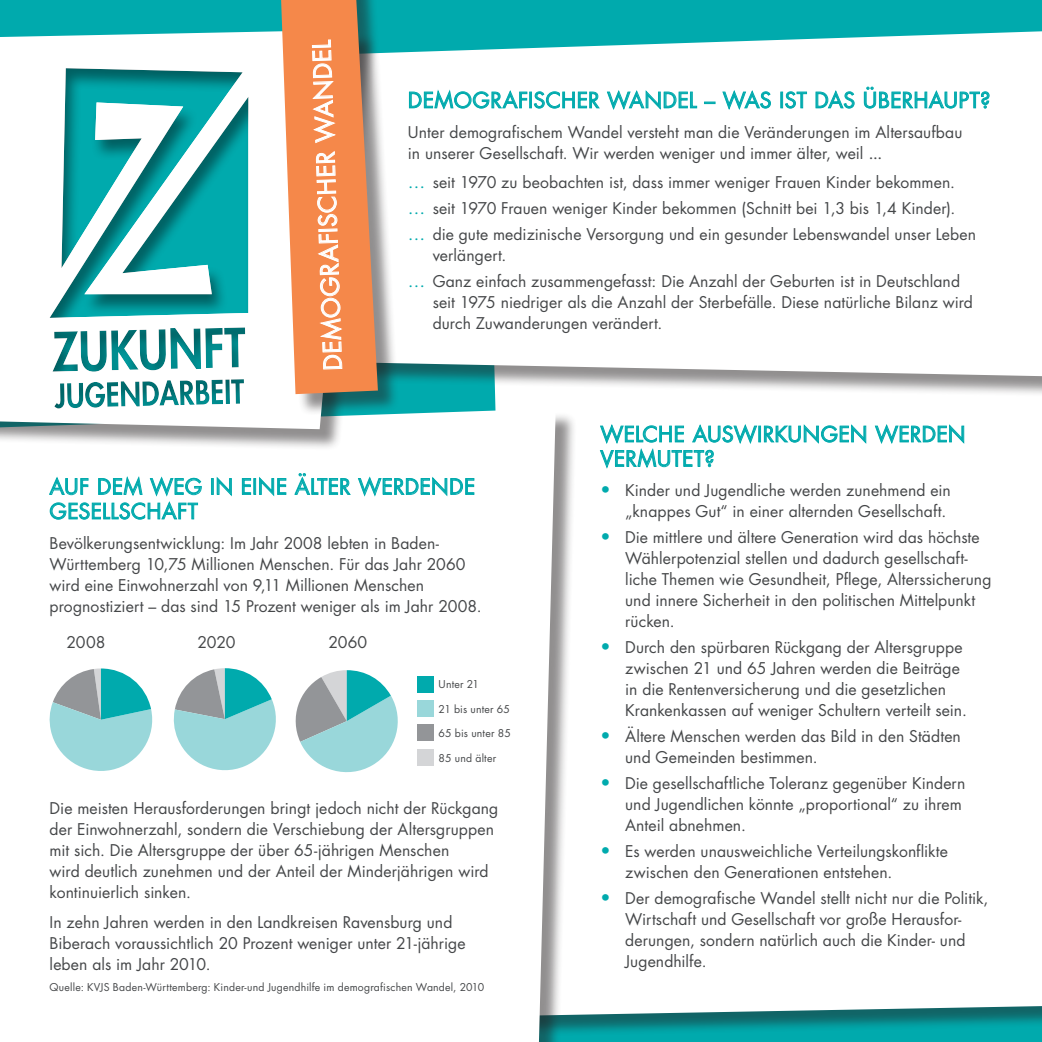
<style>
.page{position:relative;width:1042px;height:1042px;background:#00aaad}
.page>*{position:absolute;margin:0;border:0;box-sizing:border-box;transform-origin:0 0}
.t1{font:23.97px "Futura";color:#fff}
.t2{font:21px/24.5px "Futura";letter-spacing:.02em;color:#00aaad}
.t3{font:15.75px/21px "Futura";letter-spacing:.005em;color:#454749}
.t4{font:10.5px "Futura";letter-spacing:.02em;color:#454749}
.s1{font-size:17.5px}
.s2{font-size:17.5px;color:#00aaad}
</style>
<div class="page">
<div style="left:496px;top:330px;width:546px;height:707px;background:#231f20;opacity:.5"></div>
<div style="left:495px;top:398px;width:547px;height:618px;background:#fff"></div>
<div style="left:0;top:412px;width:577px;height:630px;background:#231f20;opacity:.5"></div>
<div style="left:0;top:408px;width:556px;height:634px;background:#fff"></div>
<div style="left:264px;top:33px;width:778px;height:365px;background:#231f20;opacity:.5"></div>
<div style="left:399px;top:31px;width:643px;height:345px;background:#fff"></div>
<div style="left:0;top:32px;width:377px;height:419px;background:#231f20;opacity:.5"></div>
<div style="left:0;top:31px;width:356px;height:398px;background:#fff"></div>
<div style="left:211px;top:478px;width:3px;height:17px;border:1px solid #00aaad"></div>
<svg style="left:216px;top:476px;width:16px;height:21px"></svg>
<svg style="left:241px;top:478px;width:10px;height:17px"></svg>
<div style="left:253px;top:478px;width:3px;height:17px;border:1px solid #00aaad"></div>
<svg style="left:259px;top:476px;width:28px;height:21px"></svg>
<svg style="left:294px;top:473px;width:181px;height:25px;background:#c4ebec"></svg>
<svg style="left:48px;top:474px;width:154px;height:46px;background:#c5ebec"></svg>
<svg style="left:874px;top:423px;width:90px;height:22px;background:#bae8e8"></svg>
<svg style="left:599px;top:423px;width:267px;height:47px;background:#d1eff0"></svg>
<svg style="left:409px;top:88px;width:191px;height:23px;background:#bfe9ea"></svg>
<svg style="left:606px;top:89px;width:91px;height:22px;background:#bfe9ea"></svg>
<svg style="left:704px;top:102px;width:11px;height:2px"></svg>
<svg style="left:722px;top:89px;width:49px;height:22px"></svg>
<div style="left:780px;top:92px;width:3px;height:16px;border:1px solid #00aaad"></div>
<svg style="left:784px;top:91px;width:23px;height:18px"></svg>
<svg style="left:815px;top:89px;width:40px;height:20px"></svg>
<svg style="left:863px;top:86px;width:127px;height:23px;background:#bde8e9"></svg>
<div style="left:48px;top:64px;width:201px;height:347px;background:#231f20;opacity:.5"></div>
<svg style="left:289px;top:670px;width:116px;height:109px;background:#aed6d8"></svg>
<svg style="left:173px;top:668px;width:110px;height:109px;background:#a6d5d7"></svg>
<svg style="left:49px;top:668px;width:108px;height:108px"></svg>
<div style="left:417px;top:676px;width:17px;height:17px;background:#00aaad"></div>
<div style="left:417px;top:701px;width:17px;height:16px;background:#99d7da"></div>
<div style="left:417px;top:724px;width:17px;height:16px;background:#939598"></div>
<div style="left:417px;top:749px;width:17px;height:16px;background:#d4d5d7"></div>
<div style="left:278px;top:0;width:121px;height:416px;background:#231f20;opacity:.5"></div>
<svg style="left:281px;top:0;width:97px;height:394px;background:#e79869"></svg>
<h1 class="t1" style="left:317px;top:371px;width:332px;rotate:-92deg">DEMOGRAFISCHER WANDEL</h1>
<h2 class="t2" style="left:408px;top:88px;width:584px">DEMOGRAFISCHER WANDEL – WAS IST DAS ÜBERHAUPT?</h2>
<p class="t3" style="left:408px;top:121px;width:556px">Unter demografischem Wandel versteht man die Veränderungen im Altersaufbau in unserer Gesellschaft. Wir werden weniger und immer älter, weil <span class="s1">...</span></p>
<p class="t3" style="left:408px;top:169px;width:570px;line-height:25.9px"><span class="s2">…</span> seit 1970 zu beobachten ist, dass immer weniger Frauen Kinder bekommen. <span class="s2">…</span> seit 1970 Frauen weniger Kinder bekommen (Schnitt bei 1,3 bis 1,4 Kinder). <span class="s2">…</span> die gute medizinische Versorgung und ein gesunder Lebenswandel unser Leben</p>
<p class="t3" style="left:408px;top:242px;width:554px;line-height:25.9px;text-indent:25px">verlängert.<br><span class="s2">…</span> Ganz einfach zusammengefasst: Die Anzahl der Geburten ist in Deutschland</p>
<p class="t3" style="left:433px;top:292px;width:542px">seit 1975 niedriger als die Anzahl der Sterbefälle. Diese natürliche Bilanz wird durch Zuwanderungen verändert.</p>
<h2 class="t2" style="left:50px;top:474px;width:427px">AUF DEM WEG IN EINE ÄLTER WERDENDE<br>GESELLSCHAFT</h2>
<p class="t3" style="left:50px;top:532px;width:433px">Bevölkerungsentwicklung: Im Jahr 2008 lebten in Baden-Württemberg 10,75 Millionen Menschen. Für das Jahr 2060 wird eine Einwohnerzahl von 9,11 Millionen Menschen prognostiziert – das sind 15 Prozent weniger als im Jahr 2008.</p>
<p class="t3" style="left:67px;top:632px;width:40px">2008</p>
<p class="t3" style="left:198px;top:632px;width:40px">2020</p>
<p class="t3" style="left:328px;top:632px;width:40px">2060</p>
<p class="t4" style="left:439px;top:677px;width:42px">Unter 21</p>
<p class="t4" style="left:439px;top:701px;width:73px">21 bis unter 65</p>
<p class="t4" style="left:439px;top:726px;width:74px">65 bis unter 85</p>
<p class="t4" style="left:439px;top:750px;width:59px">85 und älter</p>
<p class="t3" style="left:50px;top:797px;width:450px">Die meisten Herausforderungen bringt jedoch nicht der Rückgang der Einwohnerzahl, sondern die Verschiebung der Altersgruppen mit sich. Die Altersgruppe der über 65-jährigen Menschen<br>wird deutlich zunehmen und der Anteil der Minderjährigen wird kontinuierlich sinken.</p>
<p class="t3" style="left:50px;top:911px;width:417px">In zehn Jahren werden in den Landkreisen Ravensburg und<br>Biberach voraussichtlich 20 Prozent weniger unter 21-jährige leben als im Jahr 2010.</p>
<p class="t4" style="left:50px;top:980px;width:436px">Quelle: KVJS Baden-Württemberg: Kinder-und Jugendhilfe im demografischen Wandel, 2010</p>
<h2 class="t2" style="left:600px;top:422px;width:366px">WELCHE AUSWIRKUNGEN WERDEN<br>VERMUTET?</h2>
<p class="t3" style="left:600px;top:480px;width:352px;text-align:right"><span class="s2">•</span> Kinder und Jugendliche werden zunehmend ein „knappes Gut“ in einer alternden Gesellschaft.</p>
<p class="t3" style="left:625px;top:527px;width:368px;text-indent:-25px"><span class="s2">•</span> Die mittlere und ältere Generation wird das höchste Wählerpotenzial stellen und dadurch gesellschaft&shy;liche Themen wie Gesundheit, Pflege, Alterssicherung und innere Sicherheit in den politischen Mittelpunkt rücken.</p>
<p class="t3" style="left:625px;top:636px;width:343px;text-indent:-25px"><span class="s2">•</span> Durch den spürbaren Rückgang der Altersgruppe zwischen 21 und 65 Jahren werden die Beiträge in die Rentenversicherung und die gesetzlichen Krankenkassen auf weniger Schultern verteilt sein.</p>
<p class="t3" style="left:625px;top:725px;width:337px;text-indent:-25px"><span class="s2">•</span> Ältere Menschen werden das Bild in den Städten und Gemeinden bestimmen.</p>
<p class="t3" style="left:625px;top:772px;width:342px;text-indent:-25px"><span class="s2">•</span> Die gesellschaftliche Toleranz gegenüber Kindern und Jugendlichen könnte „proportional“ zu ihrem<br>Anteil abnehmen.</p>
<p class="t3" style="left:625px;top:840px;width:324px;text-indent:-25px"><span class="s2">•</span> Es werden unausweichliche Verteilungskonflikte zwischen den Generationen entstehen.</p>
<p class="t3" style="left:625px;top:887px;width:365px;text-indent:-25px"><span class="s2">•</span> Der demografische Wandel stellt nicht nur die Politik, Wirtschaft und Gesellschaft vor große Herausfor&shy;derungen, sondern natürlich auch die Kinder- und Jugendhilfe.</p>
</div>
